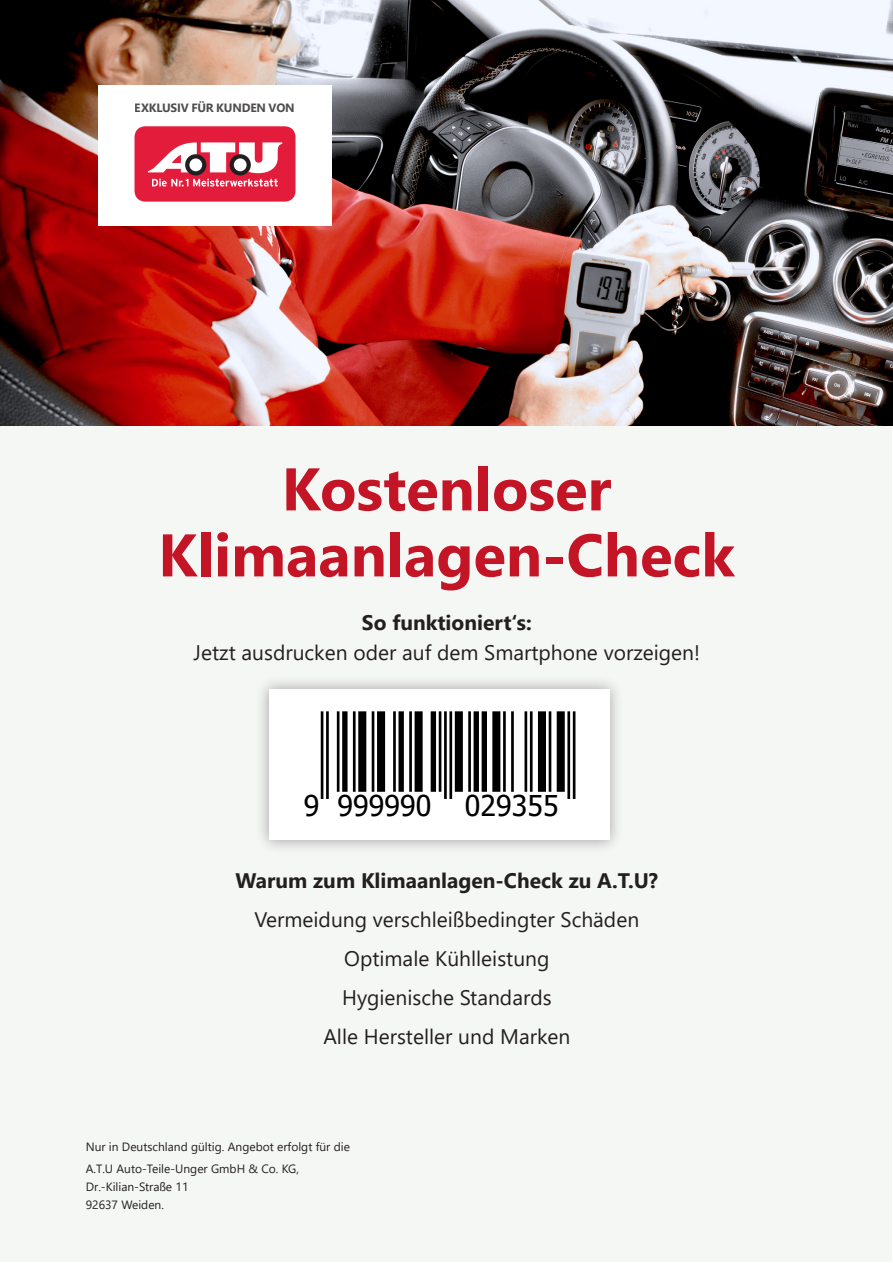
<style>
.page{position:relative;width:893px;height:1263px;background:#fff}
.page>*{position:absolute;margin:0;border:0;box-sizing:border-box;transform-origin:0 0}
.t1{font:700 60px "Segoe UI";color:#c31525}
.t2{font:28.65px "Tahoma";color:#000}
.t3{font:21px "Segoe UI";color:#231f20}
.t4{font:700 21px "Segoe UI";color:#231f20}
.t5{font:12px/18px "Segoe UI";color:#231f20}
.t6{font:700 12px "Segoe UI";letter-spacing:-.015em;color:#231f20}
</style>
<div class="page">
<div style="left:1px;top:0;width:891px;height:1261px;background:#f5f7f5"></div>
<img style="left:0;top:0;width:893px;height:425px">
<div style="left:98px;top:85px;width:234px;height:140px;background:#fff"></div>
<div style="left:255px;top:675px;width:369px;height:179px;background:#231f20;opacity:.4"></div>
<div style="left:269px;top:689px;width:340px;height:151px;background:#fff"></div>
<svg style="left:320px;top:711px;width:253px;height:88px"></svg>
<hr style="left:321px;top:711px;width:2px;height:88px;background:#000">
<hr style="left:326px;top:711px;width:3px;height:88px;background:#000">
<hr style="left:337px;top:711px;width:2px;height:81px;background:#000">
<div style="left:342px;top:711px;width:6px;height:81px;background:#000"></div>
<hr style="left:353px;top:711px;width:3px;height:81px;background:#000">
<div style="left:358px;top:711px;width:8px;height:81px;background:#000"></div>
<hr style="left:372px;top:711px;width:2px;height:81px;background:#000">
<div style="left:377px;top:711px;width:8px;height:81px;background:#000"></div>
<hr style="left:393px;top:711px;width:3px;height:81px;background:#000">
<div style="left:398px;top:711px;width:6px;height:81px;background:#000"></div>
<hr style="left:409px;top:711px;width:3px;height:81px;background:#000">
<div style="left:415px;top:711px;width:8px;height:81px;background:#000"></div>
<div style="left:431px;top:711px;width:5px;height:81px;background:#000"></div>
<hr style="left:439px;top:711px;width:2px;height:81px;background:#000">
<hr style="left:444px;top:711px;width:3px;height:88px;background:#000">
<hr style="left:449px;top:711px;width:3px;height:88px;background:#000">
<div style="left:455px;top:711px;width:8px;height:81px;background:#000"></div>
<hr style="left:468px;top:711px;width:3px;height:81px;background:#000">
<div style="left:474px;top:711px;width:5px;height:81px;background:#000"></div>
<div style="left:482px;top:711px;width:5px;height:81px;background:#000"></div>
<div style="left:492px;top:711px;width:8px;height:81px;background:#000"></div>
<hr style="left:503px;top:711px;width:3px;height:81px;background:#000">
<hr style="left:511px;top:711px;width:3px;height:81px;background:#000">
<hr style="left:524px;top:711px;width:3px;height:81px;background:#000">
<hr style="left:530px;top:711px;width:3px;height:81px;background:#000">
<div style="left:538px;top:711px;width:8px;height:81px;background:#000"></div>
<hr style="left:549px;top:711px;width:2px;height:81px;background:#000">
<div style="left:557px;top:711px;width:8px;height:81px;background:#000"></div>
<hr style="left:567px;top:711px;width:3px;height:88px;background:#000">
<hr style="left:573px;top:711px;width:2px;height:88px;background:#000">
<div style="left:135px;top:126px;width:161px;height:76px;background:#e41c3b;border-radius:11px"></div>
<svg style="left:148px;top:142px;width:134px;height:31px"></svg>
<div style="left:185px;top:154px;width:21px;height:21px;background:#231f20;border-radius:50%"></div>
<div style="left:189px;top:158px;width:13px;height:13px;background:#fff;border-radius:50%"></div>
<div style="left:230px;top:154px;width:21px;height:21px;background:#231f20;border-radius:50%"></div>
<div style="left:234px;top:158px;width:13px;height:13px;background:#fff;border-radius:50%"></div>
<svg style="left:152px;top:179px;width:126px;height:8px"></svg>
<p class="t6" style="left:135px;top:98px;width:162px">EXKLUSIV FÜR KUNDEN VON</p>
<p class="t1" style="left:282px;top:441px;width:331px">Kostenloser</p>
<p class="t1" style="left:158px;top:507px;width:578px">Klimaanlagen-Check</p>
<p class="t4" style="left:362px;top:606px;width:171px">So funktioniert‘s:</p>
<p class="t3" style="left:194px;top:636px;width:508px">Jetzt ausdrucken oder auf dem Smartphone vorzeigen!</p>
<h2 class="t2" style="left:304px;top:787px;width:256px">9 999990 029355</h2>
<p class="t4" style="left:235px;top:863px;width:424px">Warum zum Klimaanlagen-Check zu A.T.U?</p>
<p class="t3" style="left:254px;top:902px;width:386px">Vermeidung verschleißbedingter Schäden</p>
<p class="t3" style="left:344px;top:941px;width:207px">Optimale Kühlleistung</p>
<p class="t3" style="left:342px;top:980px;width:211px">Hygienische Standards</p>
<p class="t3" style="left:323px;top:1019px;width:248px">Alle Hersteller und Marken</p>
<p class="t5" style="left:86px;top:1137px;width:266px">Nur in Deutschland gültig. Angebot erfolgt für die</p>
<p class="t5" style="left:86px;top:1159px;width:215px">A.T.U Auto-Teile-Unger GmbH &amp; Co. KG,<br>Dr.-Kilian-Straße 11<br>92637 Weiden.</p>
</div>
